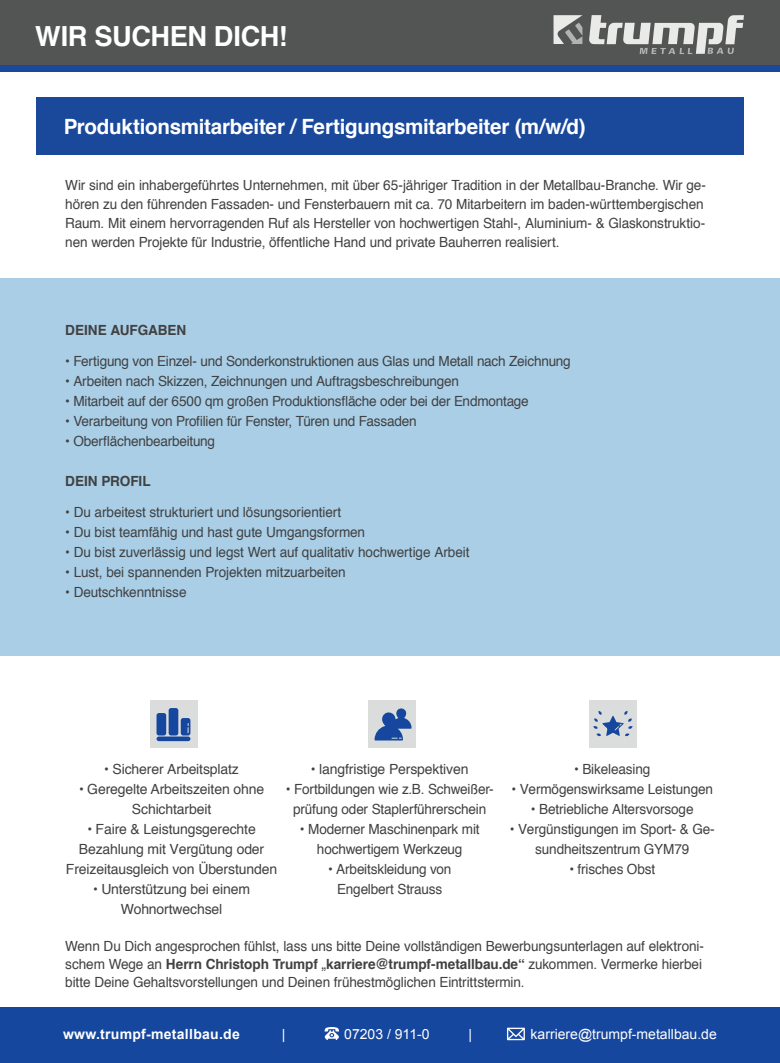
<style>
.page{position:relative;width:780px;height:1063px;background:#fff}
.page>*{position:absolute;margin:0;border:0;box-sizing:border-box;transform-origin:0 0}
._2013_Prehead{font:700 27.7px "Helvetica";letter-spacing:-.015em;color:#fff}
._2013_Prehead-2{font:700 21px "Helvetica";letter-spacing:-.015em;color:#fff}
._2013_Einleitung_Aus{font:14px/20px "Helvetica";letter-spacing:-.01em;color:#414142;text-align:center}
._2013_Einleitung_Aus-2{font:14px "Arial";color:#fff}
._2013_Einleitung_Aus-3{font:700 14px "Helvetica";color:#414142}
._2013_Einleitung_Aus-4{font:700 14px "Arial";letter-spacing:.02em;color:#fff}
.s1{font-weight:700}
</style>
<div class="page">
<div style="left:0;top:279px;width:780px;height:377px;background:#a9cee6"></div>
<div style="left:0;top:0;width:780px;height:65px;background:#535454"></div>
<div style="left:0;top:65px;width:780px;height:7px;background:#1a499c"></div>
<svg style="left:553px;top:15px;width:29px;height:29px"></svg>
<svg style="left:589px;top:15px;width:155px;height:39px"></svg>
<div style="left:36px;top:97px;width:708px;height:58px;background:#1a499c"></div>
<div style="left:149px;top:700px;width:48px;height:48px;background:#dbdddd"></div>
<svg style="left:156px;top:708px;width:35px;height:33px"></svg>
<div style="left:368px;top:700px;width:48px;height:48px;background:#dbdddd"></div>
<svg style="left:374px;top:708px;width:37px;height:33px"></svg>
<div style="left:588px;top:700px;width:48px;height:48px;background:#dbdddd"></div>
<svg style="left:593px;top:711px;width:39px;height:25px"></svg>
<div style="left:0;top:1008px;width:780px;height:55px;background:#16479e"></div>
<svg style="left:324px;top:1027px;width:15px;height:13px"></svg>
<svg style="left:507px;top:1028px;width:18px;height:12px"></svg>
<p class="_2013_Prehead" style="left:35px;top:14px;width:254px">WIR SUCHEN DICH!</p>
<p class="_2013_Prehead-2" style="left:64px;top:110px;width:523px">Produktionsmitarbeiter / Fertigungsmitarbeiter (m/w/d)</p>
<p class="_2013_Einleitung_Aus" style="left:65px;top:176px;width:642px;line-height:19px;text-align:left">Wir sind ein inhabergeführtes Unternehmen, mit über 65-jähriger Tradition in der Metallbau-Branche. Wir ge&shy;hören zu den führenden Fassaden- und Fensterbauern mit ca. 70 Mitarbeitern im baden-württembergischen Raum. Mit einem hervorragenden Ruf als Hersteller von hochwertigen Stahl-, Aluminium- &amp; Glaskonstruktio&shy;nen werden Projekte für Industrie, öffentliche Hand und private Bauherren realisiert.</p>
<p class="_2013_Einleitung_Aus-3" style="left:65px;top:318px;width:123px">DEINE AUFGABEN</p>
<p class="_2013_Einleitung_Aus" style="left:65px;top:351px;width:507px">• Fertigung von Einzel- und Sonderkonstruktionen aus Glas und Metall nach Zeichnung</p>
<p class="_2013_Einleitung_Aus" style="left:65px;top:371px;width:395px">• Arbeiten nach Skizzen, Zeichnungen und Auftragsbeschreibungen</p>
<p class="_2013_Einleitung_Aus" style="left:65px;top:391px;width:465px">• Mitarbeit auf der 6500 qm großen Produktionsfläche oder bei der Endmontage</p>
<p class="_2013_Einleitung_Aus" style="left:65px;top:411px;width:353px">• Verarbeitung von Profilien für Fenster, Türen und Fassaden</p>
<p class="_2013_Einleitung_Aus" style="left:65px;top:431px;width:151px">• Oberflächenbearbeitung</p>
<p class="_2013_Einleitung_Aus-3" style="left:65px;top:470px;width:87px">DEIN PROFIL</p>
<p class="_2013_Einleitung_Aus" style="left:65px;top:503px;width:277px">• Du arbeitest strukturiert und lösungsorientiert</p>
<p class="_2013_Einleitung_Aus" style="left:65px;top:523px;width:301px">• Du bist teamfähig und hast gute Umgangsformen</p>
<p class="_2013_Einleitung_Aus" style="left:65px;top:543px;width:405px">• Du bist zuverlässig und legst Wert auf qualitativ hochwertige Arbeit</p>
<p class="_2013_Einleitung_Aus" style="left:65px;top:563px;width:282px">• Lust, bei spannenden Projekten mitzuarbeiten</p>
<p class="_2013_Einleitung_Aus" style="left:65px;top:583px;width:123px">• Deutschkenntnisse</p>
<p class="_2013_Einleitung_Aus" style="left:104px;top:759px;width:136px">• Sicherer Arbeitsplatz</p>
<p class="_2013_Einleitung_Aus" style="left:79px;top:779px;width:187px">• Geregelte Arbeitszeiten ohne<br>Schichtarbeit</p>
<p class="_2013_Einleitung_Aus" style="left:66px;top:819px;width:213px">• Faire &amp; Leistungsgerechte<br>Bezahlung mit Vergütung oder<br>Freizeitausgleich von Überstunden</p>
<p class="_2013_Einleitung_Aus" style="left:93px;top:879px;width:158px">• Unterstützung bei einem<br>Wohnortwechsel</p>
<p class="_2013_Einleitung_Aus" style="left:311px;top:759px;width:159px">• langfristige Perspektiven</p>
<p class="_2013_Einleitung_Aus" style="left:286px;top:779px;width:209px">• Fortbildungen wie z.B. Schweißer&shy;prüfung oder Staplerführerschein</p>
<p class="_2013_Einleitung_Aus" style="left:300px;top:819px;width:181px">• Moderner Maschinenpark mit hochwertigem Werkzeug</p>
<p class="_2013_Einleitung_Aus" style="left:328px;top:859px;width:125px">• Arbeitskleidung von<br>Engelbert Strauss</p>
<p class="_2013_Einleitung_Aus" style="left:574px;top:759px;width:78px">• Bikeleasing</p>
<p class="_2013_Einleitung_Aus" style="left:511px;top:779px;width:203px">• Vermögenswirksame Leistungen</p>
<p class="_2013_Einleitung_Aus" style="left:531px;top:799px;width:164px">• Betriebliche Altersvorsoge</p>
<p class="_2013_Einleitung_Aus" style="left:509px;top:819px;width:206px">• Vergünstigungen im Sport- &amp; Ge&shy;sundheitszentrum GYM79</p>
<p class="_2013_Einleitung_Aus" style="left:569px;top:859px;width:87px">• frisches Obst</p>
<p class="_2013_Einleitung_Aus" style="left:65px;top:937px;width:640px;line-height:18px;text-align:left">Wenn Du Dich angesprochen fühlst, lass uns bitte Deine vollständigen Bewerbungsunterlagen auf elektroni&shy;schem Wege an <span class="s1">Herrn Christoph Trumpf</span> „<span class="s1">karriere@trumpf-metallbau.de“</span> zukommen. Vermerke hierbei bitte Deine Gehaltsvorstellungen und Deinen frühestmöglichen Eintrittstermin.</p>
<p class="_2013_Einleitung_Aus-4" style="left:63px;top:1025px;width:178px">www.trumpf-metallbau.de</p>
<p class="_2013_Einleitung_Aus-2" style="left:282px;top:1025px;width:5px">|</p>
<p class="_2013_Einleitung_Aus-2" style="left:344px;top:1025px;width:87px">07203 / 911-0</p>
<p class="_2013_Einleitung_Aus-2" style="left:468px;top:1025px;width:5px">|</p>
<p class="_2013_Einleitung_Aus-2" style="left:530px;top:1025px;width:188px">karriere@trumpf-metallbau.de</p>
</div>
